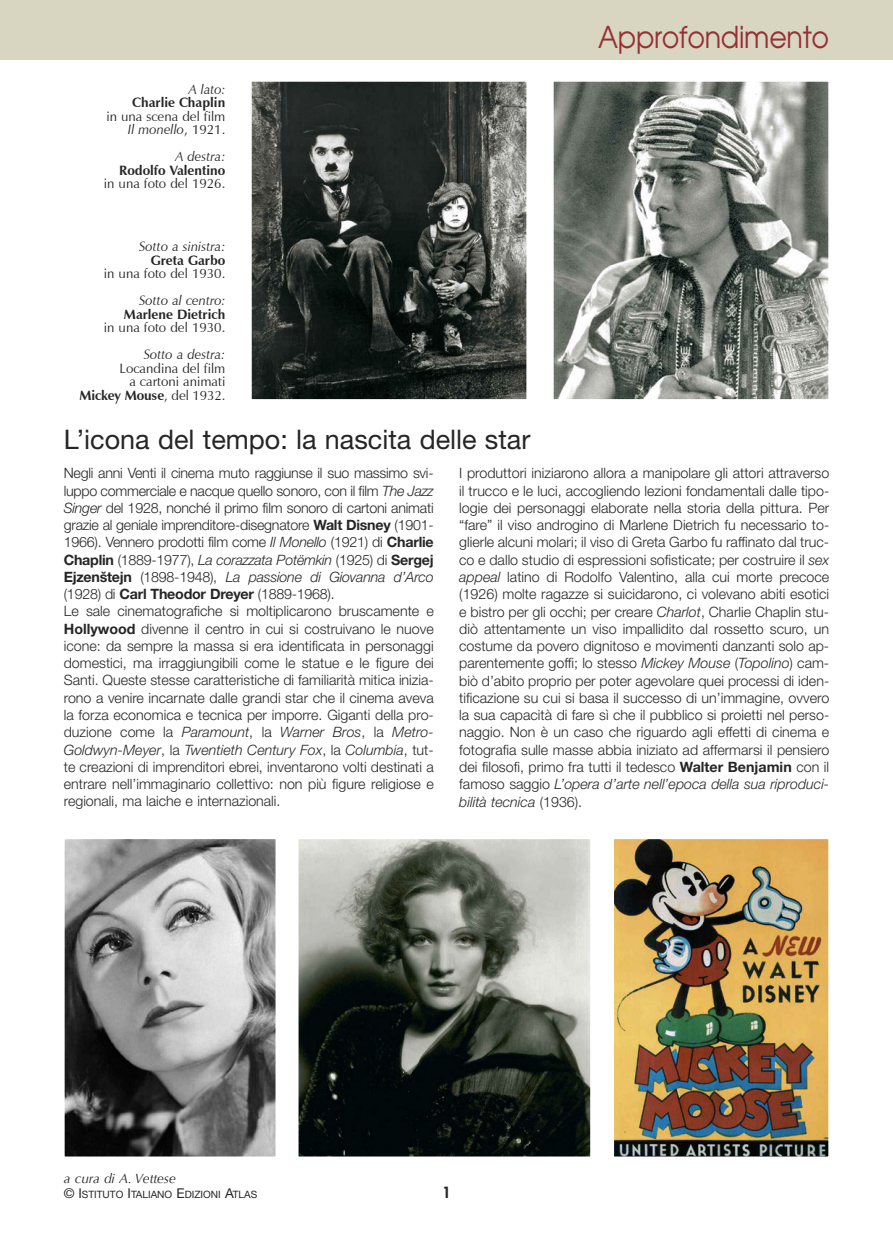
<style>
.page{position:relative;width:893px;height:1234px;background:#fff}
.page>*{position:absolute;margin:0;border:0;box-sizing:border-box;transform-origin:0 0}
.t1{font:30px "Avant Garde";letter-spacing:-.01em;color:#973035;scale:.9 1}
.t2{font:27px "Helvetica Neue";color:#272627}
.t3{font:800 15px "Futura";color:#272627}
.t4{font:300 14.25px/17.2px "Helvetica Neue";color:#272627}
.t5{font:13.5px/13.5px "Zapf Humanist 601 BT";color:#272627;text-align:right}
.t6{font:italic 13.5px "Zapf Humanist 601 BT";color:#272627}
.t7{font:700 13.5px "Zapf Humanist 601 BT";color:#272627}
.t8{font:italic 13.5px "Optima";color:#272627}
.t9{font:10.2px "Helvetica Neue";color:#272627}
.s1{font-style:italic}
.s2{font-weight:700}
.s3{font-size:13.5px}
</style>
<div class="page">
<div style="left:0;top:0;width:893px;height:60px;background:#d8d6c0"></div>
<img style="left:253px;top:83px;width:272px;height:315px">
<div style="left:251px;top:81px;width:276px;height:319px;border:1px solid #fff"></div>
<img style="left:555px;top:83px;width:272px;height:315px">
<div style="left:553px;top:81px;width:276px;height:319px;border:1px solid #fff"></div>
<img style="left:300px;top:840px;width:289px;height:315px">
<div style="left:298px;top:838px;width:293px;height:319px;border:1px solid #fff"></div>
<img style="left:66px;top:840px;width:208px;height:315px">
<div style="left:64px;top:838px;width:212px;height:319px;border:1px solid #fff"></div>
<img style="left:615px;top:840px;width:212px;height:315px">
<div style="left:612px;top:838px;width:217px;height:319px;border:1px solid #fff"></div>
<p class="t6" style="left:189px;top:81px;width:38px">A lato:</p>
<p class="t7" style="left:132px;top:94px;width:95px">Charlie Chaplin</p>
<p class="t5" style="left:106px;top:109px;width:120px">in una scena del film<br><span class="s1">Il monello</span>, 1921.</p>
<p class="t6" style="left:175px;top:148px;width:51px">A destra:</p>
<p class="t7" style="left:119px;top:162px;width:108px">Rodolfo Valentino</p>
<p class="t5" style="left:104px;top:177px;width:123px">in una foto del 1926.</p>
<p class="t6" style="left:139px;top:238px;width:88px">Sotto a sinistra:</p>
<p class="t7" style="left:151px;top:252px;width:76px">Greta Garbo</p>
<p class="t5" style="left:104px;top:267px;width:123px">in una foto del 1930.</p>
<p class="t6" style="left:139px;top:292px;width:88px">Sotto al centro:</p>
<p class="t7" style="left:124px;top:306px;width:103px">Marlene Dietrich</p>
<p class="t5" style="left:104px;top:321px;width:123px">in una foto del 1930.</p>
<p class="t6" style="left:144px;top:346px;width:83px">Sotto a destra:</p>
<p class="t5" style="left:79px;top:361px;width:147px">Locandina del film<br>a cartoni animati<br><span class="s2">Mickey Mouse</span>, del 1932.</p>
<h1 class="t1" style="left:598px;top:20px;width:258px">Approfondimento</h1>
<h2 class="t2" style="left:64px;top:429px;width:468px">L’icona del tempo: la nascita delle star</h2>
<p class="t4" style="left:64px;top:466px;width:372px">Negli anni Venti il cinema muto raggiunse il suo massimo svi&shy;luppo commerciale e nacque quello sonoro, con il film <span class="s1">The Jazz Singer</span> del 1928, nonché il primo film sonoro di cartoni animati grazie al geniale imprenditore-disegnatore <span class="s2">Walt Disney</span> (1901- 1966). Vennero prodotti film come <span class="s1">Il Monello</span> (1921) di <span class="s2">Charlie Chaplin</span> (1889-1977), <span class="s1">La corazzata Potëmkin</span> (1925) di <span class="s2">Sergej Ejzensˇtejn</span> (1898-1948), <span class="s1">La passione di Giovanna d’Arco </span>(1928) di <span class="s2">Carl Theodor Dreyer</span> (1889-1968).<br>Le sale cinematografiche si moltiplicarono bruscamente e <span class="s2">Hollywood</span> divenne il centro in cui si costruivano le nuove icone: da sempre la massa si era identificata in personaggi domestici, ma irraggiungibili come le statue e le figure dei Santi. Queste stesse caratteristiche di familiarità mitica inizia&shy;rono a venire incarnate dalle grandi star che il cinema aveva la forza economica e tecnica per imporre. Giganti della pro&shy;duzione come la <span class="s1">Paramount</span>, la <span class="s1">Warner Bros</span>, la <span class="s1">Metro-Goldwyn-Meyer</span>, la <span class="s1">Twentieth Century Fox</span>, la <span class="s1">Columbia</span>, tut&shy;te creazioni di imprenditori ebrei, inventarono volti destinati a entrare nell’immaginario collettivo: non più figure religiose e regionali, ma laiche e internazionali.</p>
<p class="t4" style="left:459px;top:466px;width:372px;text-align:justify">I produttori iniziarono allora a manipolare gli attori attraverso il trucco e le luci, accogliendo lezioni fondamentali dalle tipo&shy;logie dei personaggi elaborate nella storia della pittura. Per “fare” il viso androgino di Marlene Dietrich fu necessario to&shy;glierle alcuni molari; il viso di Greta Garbo fu raffinato dal truc&shy;co e dallo studio di espressioni sofisticate; per costruire il <span class="s1">sex appeal</span> latino di Rodolfo Valentino, alla cui morte precoce (1926) molte ragazze si suicidarono, ci volevano abiti esotici e bistro per gli occhi; per creare <span class="s1">Charlot</span>, Charlie Chaplin stu&shy;diò attentamente un viso impallidito dal rossetto scuro, un costume da povero dignitoso e movimenti danzanti solo ap&shy;parentemente goffi; lo stesso <span class="s1">Mickey Mouse</span> (<span class="s1">Topolino</span>) cam&shy;biò d’abito proprio per poter agevolare quei processi di iden&shy;tificazione su cui si basa il successo di un’immagine, ovvero la sua capacità di fare sì che il pubblico si proietti nel perso&shy;naggio. Non è un caso che riguardo agli effetti di cinema e fotografia sulle masse abbia iniziato ad affermarsi il pensiero dei filosofi, primo fra tutti il tedesco <span class="s2">Walter Benjamin</span> con il famoso saggio <span class="s1">L’opera d’arte nell’epoca della sua riproduci&shy;bilità tecnica</span> (1936).</p>
<p class="t8" style="left:64px;top:1169px;width:114px">a cura di A. Vettese</p>
<p class="t9" style="left:64px;top:1189px;width:195px"><span class="s3">© I</span>STITUTO <span class="s3">I</span>TALIANO <span class="s3">E</span>DIZIONI <span class="s3">A</span>TLAS</p>
<p class="t3" style="left:442px;top:1184px;width:10px">1</p>
</div>
